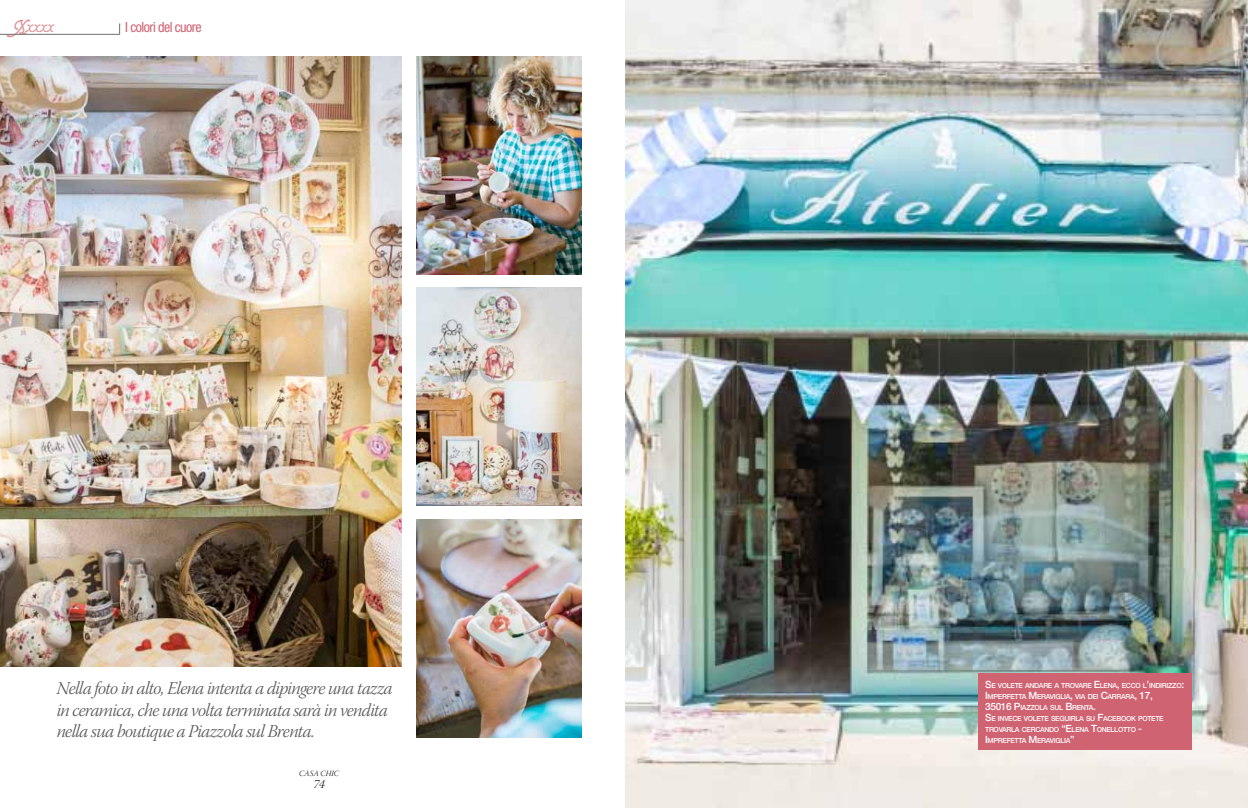
<style>
.page{position:relative;width:1248px;height:808px;background:#fff}
.page>*{position:absolute;margin:0;border:0;box-sizing:border-box;transform-origin:0 0}
.t1{font:22px "Glastonbury Plain";color:#dd949a}
.t2{font:18px/21.6px "Warnock Pro Light It Subh";letter-spacing:-.035em;color:#575756}
.t3{font:condensed 14px "Helvetica Neue LT Std";letter-spacing:-.04em;color:#cf6372}
.t4{font:12px "Warnock Pro Light It Disp";color:#000}
.t5{font:8px "Warnock Pro Light It Disp";letter-spacing:.015em;color:#000}
.t6{font:500 7px/11px "Helvetica Neue LT Std";letter-spacing:-.045em;color:#fff}
.s1{font-size:10px}
</style>
<div class="page">
<svg style="left:118px;top:23px;width:3px;height:11px"></svg>
<hr style="left:0;top:34px;width:120px;height:1px;background:#706f6f">
<img style="left:0;top:57px;width:402px;height:610px">
<img style="left:625px;top:0;width:622px;height:808px">
<img style="left:416px;top:520px;width:165px;height:217px">
<img style="left:417px;top:288px;width:164px;height:218px">
<img style="left:417px;top:57px;width:164px;height:217px">
<div style="left:977px;top:673px;width:214px;height:77px;background:#cf6372"></div>
<h1 class="t1" style="left:13px;top:12px;width:42px">Xxxxx</h1>
<h3 class="t3" style="left:125px;top:19px;width:78px">I colori del cuore</h3>
<h2 class="t2" style="left:57px;top:679px;width:337px">Nella foto in alto, Elena intenta a dipingere una tazza in ceramica, che una volta terminata sarà in vendita nella sua boutique a Piazzola sul Brenta.</h2>
<p class="t6" style="left:985px;top:679px;width:200px"><span class="s1">S</span>E VOLETE ANDARE A TROVARE <span class="s1">E</span>LENA<span class="s1">,</span> ECCO L<span class="s1">’</span>INDIRIZZO<span class="s1">:<br>I</span> MPERFETTA <span class="s1">M</span> ERAVIGLIA<span class="s1">,</span> VIA DEI <span class="s1">C</span>ARRARA<span class="s1">, 17,<br>35016 P</span>IAZZOLA SUL <span class="s1">B</span>RENTA<span class="s1">.<br>S</span>E INVECE VOLETE SEGUIRLA SU <span class="s1">F</span>ACEBOOK POTETE TROVARLA CERCANDO <span class="s1">“E</span> LENA <span class="s1">T</span>ONELLOTTO <span class="s1">-<br>I</span> MPREFETTA <span class="s1">M</span> ERAVIGLIA<span class="s1">”</span></p>
<p class="t5" style="left:299px;top:769px;width:41px">CASA CHIC</p>
<h3 class="t4" style="left:313px;top:777px;width:13px">74</h3>
</div>
